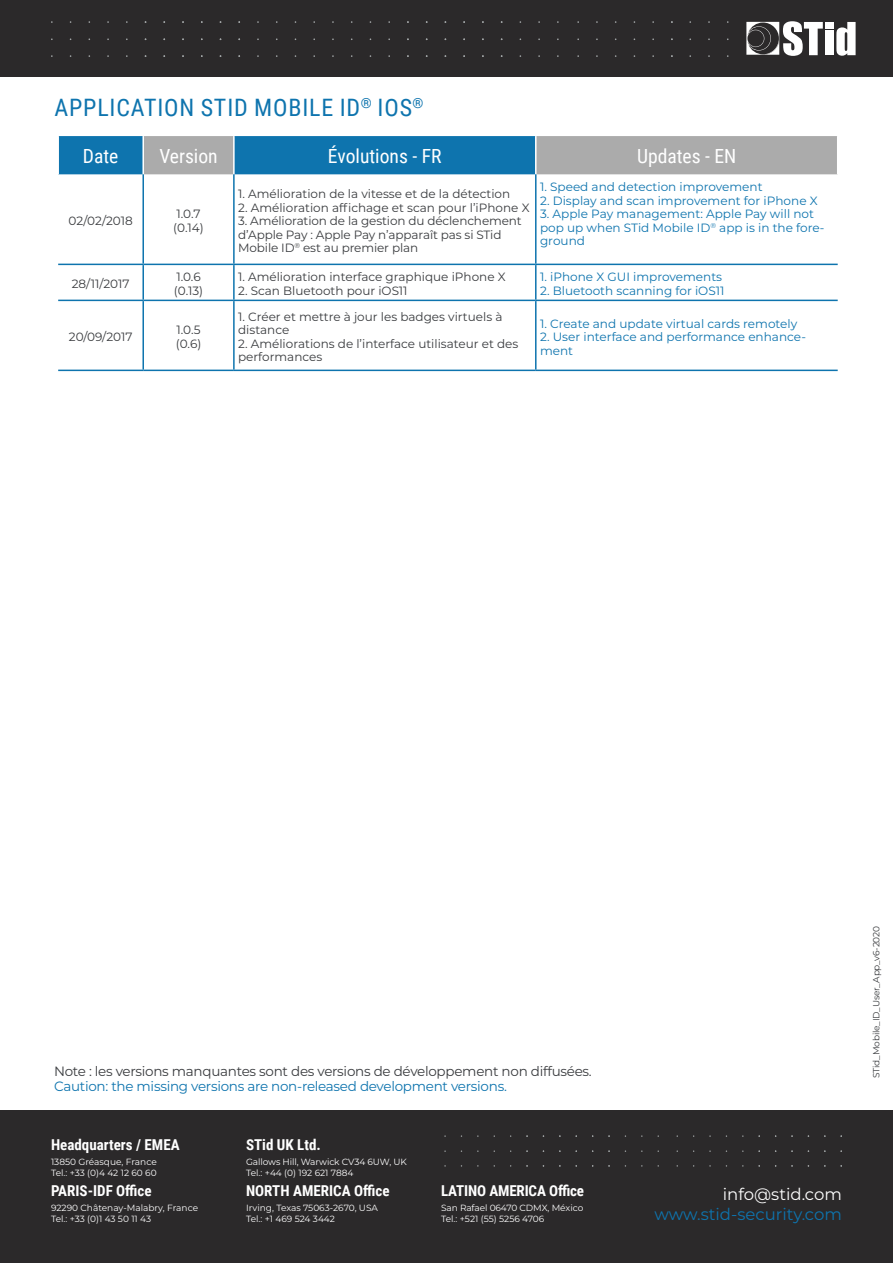
<style>
.page{position:relative;width:893px;height:1263px;background:#fff}
.page>*{position:absolute;margin:0;border:0;box-sizing:border-box;transform-origin:0 0}
.avatage_-_titre{font:24px "Roboto Condensed";letter-spacing:.035em;color:#0e74ae}
.tableau_entete_blanc{font:19.5px "Roboto Condensed";color:#fff}
.t1{font:16.5px "Montserrat";color:#0e74ae}
.t2{font:16.5px "Montserrat";color:#fff}
.t3{font:700 15px "Roboto Condensed";color:#fff}
.texte_courant{font:13.5px "Montserrat";letter-spacing:-.02em;color:#393b3e}
.texte_courant-2{font:13.5px "Montserrat";letter-spacing:-.02em;color:#0e74ae}
.t4{font:12px/13.5px "Montserrat";color:#393b3e}
.t5{font:12px/13.5px "Montserrat";color:#0e74ae}
.t6{font:9px/10.8px "Montserrat";letter-spacing:-.005em;color:#fff}
.texte_courant-3{font:9px "Montserrat";letter-spacing:-.02em;color:#393b3e}
</style>
<div class="page">
<svg style="left:59px;top:136px;width:778px;height:38px;background:#5d90ac"></svg>
<hr style="left:142px;top:136px;width:2px;height:38px;background:#fff">
<hr style="left:233px;top:136px;width:2px;height:38px;background:#fff">
<hr style="left:535px;top:136px;width:1px;height:38px;background:#fff">
<hr style="left:142px;top:174px;width:2px;height:90px;background:#0e74ae">
<hr style="left:233px;top:174px;width:2px;height:90px;background:#0e74ae">
<hr style="left:535px;top:174px;width:1px;height:90px;background:#0e74ae">
<hr style="left:58px;top:264px;width:85px;height:1px;background:#0e74ae">
<hr style="left:142px;top:265px;width:2px;height:35px;background:#0e74ae">
<hr style="left:143px;top:264px;width:91px;height:1px;background:#0e74ae">
<hr style="left:234px;top:264px;width:302px;height:1px;background:#0e74ae">
<hr style="left:233px;top:265px;width:2px;height:35px;background:#0e74ae">
<hr style="left:535px;top:265px;width:1px;height:35px;background:#0e74ae">
<hr style="left:536px;top:264px;width:302px;height:1px;background:#0e74ae">
<hr style="left:58px;top:300px;width:85px;height:1px;background:#0e74ae">
<hr style="left:58px;top:370px;width:85px;height:1px;background:#0e74ae">
<hr style="left:142px;top:301px;width:2px;height:69px;background:#0e74ae">
<hr style="left:143px;top:300px;width:91px;height:1px;background:#0e74ae">
<hr style="left:234px;top:300px;width:302px;height:1px;background:#0e74ae">
<hr style="left:233px;top:301px;width:2px;height:69px;background:#0e74ae">
<hr style="left:143px;top:370px;width:91px;height:1px;background:#0e74ae">
<hr style="left:234px;top:370px;width:302px;height:1px;background:#0e74ae">
<hr style="left:535px;top:301px;width:1px;height:69px;background:#0e74ae">
<hr style="left:536px;top:300px;width:302px;height:1px;background:#0e74ae">
<hr style="left:536px;top:370px;width:302px;height:1px;background:#0e74ae">
<div style="left:0;top:0;width:893px;height:77px;background:#2b292a"></div>
<div style="left:825px;top:22px;width:8px;height:7px;background:#fff"></div>
<div style="left:825px;top:31px;width:8px;height:24px;background:#fff"></div>
<svg style="left:836px;top:22px;width:20px;height:34px"></svg>
<svg style="left:746px;top:21px;width:77px;height:35px"></svg>
<div style="left:0;top:1111px;width:893px;height:152px;background:#2b292a"></div>
<p class="avatage_-_titre" style="left:54px;top:90px;width:371px">APPLICATION STID MOBILE ID<sup>®</sup> IOS<sup>®</sup></p>
<p class="tableau_entete_blanc" style="left:83px;top:142px;width:37px">Date</p>
<p class="tableau_entete_blanc" style="left:159px;top:142px;width:60px">Version</p>
<p class="tableau_entete_blanc" style="left:328px;top:142px;width:115px">Évolutions - FR</p>
<p class="tableau_entete_blanc" style="left:637px;top:142px;width:101px">Updates - EN</p>
<p class="t4" style="left:68px;top:214px;width:66px">02/02/2018</p>
<p class="t4" style="left:176px;top:207px;width:26px">1.0.7</p>
<p class="t4" style="left:173px;top:220px;width:32px">(0.14)</p>
<p class="t4" style="left:238px;top:187px;width:274px">1. Amélioration de la vitesse et de la détection</p>
<p class="t4" style="left:238px;top:200px;width:293px">2. Amélioration affichage et scan pour l’iPhone X</p>
<p class="t4" style="left:238px;top:214px;width:285px">3. Amélioration de la gestion du déclenchement d’Apple Pay : Apple Pay n’apparaît pas si STid<br>Mobile ID<sup>®</sup> est au premier plan</p>
<p class="t5" style="left:540px;top:180px;width:224px">1. Speed and detection improvement</p>
<p class="t5" style="left:540px;top:193px;width:279px">2. Display and scan improvement for iPhone X</p>
<p class="t5" style="left:540px;top:207px;width:286px">3. Apple Pay management: Apple Pay will not pop up when STid Mobile ID<sup>®</sup> app is in the fore&shy;ground</p>
<p class="t4" style="left:72px;top:277px;width:59px">28/11/2017</p>
<p class="t4" style="left:176px;top:270px;width:26px">1.0.6</p>
<p class="t4" style="left:174px;top:283px;width:31px">(0.13)</p>
<p class="t4" style="left:238px;top:270px;width:269px">1. Amélioration interface graphique iPhone X</p>
<p class="t4" style="left:238px;top:283px;width:171px">2. Scan Bluetooth pour iOS11</p>
<p class="t5" style="left:540px;top:270px;width:184px">1. iPhone X GUI improvements</p>
<p class="t5" style="left:540px;top:283px;width:186px">2. Bluetooth scanning for iOS11</p>
<p class="t4" style="left:69px;top:330px;width:65px">20/09/2017</p>
<p class="t4" style="left:177px;top:323px;width:26px">1.0.5</p>
<p class="t4" style="left:176px;top:336px;width:27px">(0.6)</p>
<p class="t4" style="left:238px;top:309px;width:266px">1. Créer et mettre à jour les badges virtuels à distance</p>
<p class="t4" style="left:238px;top:336px;width:282px">2. Améliorations de l’interface utilisateur et des performances</p>
<p class="t5" style="left:540px;top:316px;width:259px">1. Create and update virtual cards remotely</p>
<p class="t5" style="left:540px;top:330px;width:267px">2. User interface and performance enhance&shy;ment</p>
<p class="texte_courant" style="left:54px;top:1062px;width:539px">Note : les versions manquantes sont des versions de développement non diffusées.</p>
<p class="texte_courant-2" style="left:54px;top:1077px;width:454px">Caution: the missing versions are non-released development versions.</p>
<p class="t3" style="left:51px;top:1134px;width:130px">Headquarters / EMEA</p>
<p class="t6" style="left:51px;top:1156px;width:107px">13850 Gréasque, France<br>Tel.: +33 (0)4 42 12 60 60</p>
<p class="t3" style="left:51px;top:1180px;width:102px">PARIS-IDF Office</p>
<p class="t6" style="left:51px;top:1202px;width:149px">92290 Châtenay-Malabry, France</p>
<p class="t6" style="left:51px;top:1213px;width:102px">Tel.: +33 (0)1 43 50 11 43</p>
<p class="t3" style="left:246px;top:1134px;width:76px">STid UK Ltd.</p>
<p class="t6" style="left:246px;top:1156px;width:162px">Gallows Hill, Warwick CV34 6UW, UK<br>Tel.: +44 (0) 192 621 7884</p>
<p class="t3" style="left:246px;top:1180px;width:145px">NORTH AMERICA Office</p>
<p class="t6" style="left:246px;top:1202px;width:133px">Irving, Texas 75063-2670, USA<br>Tel.: +1 469 524 3442</p>
<p class="t3" style="left:441px;top:1180px;width:145px">LATINO AMERICA Office</p>
<p class="t6" style="left:441px;top:1202px;width:144px">San Rafael 06470 CDMX, México<br>Tel.: +521 (55) 5256 4706</p>
<p class="texte_courant-3" style="left:870px;top:1078px;width:154px;rotate:-90deg">STid_Mobile_ID_User_App_v6-2020</p>
<p class="t2" style="left:723px;top:1183px;width:121px">info@stid.com</p>
<p class="t1" style="left:654px;top:1203px;width:189px">www.stid-security.com</p>
</div>
